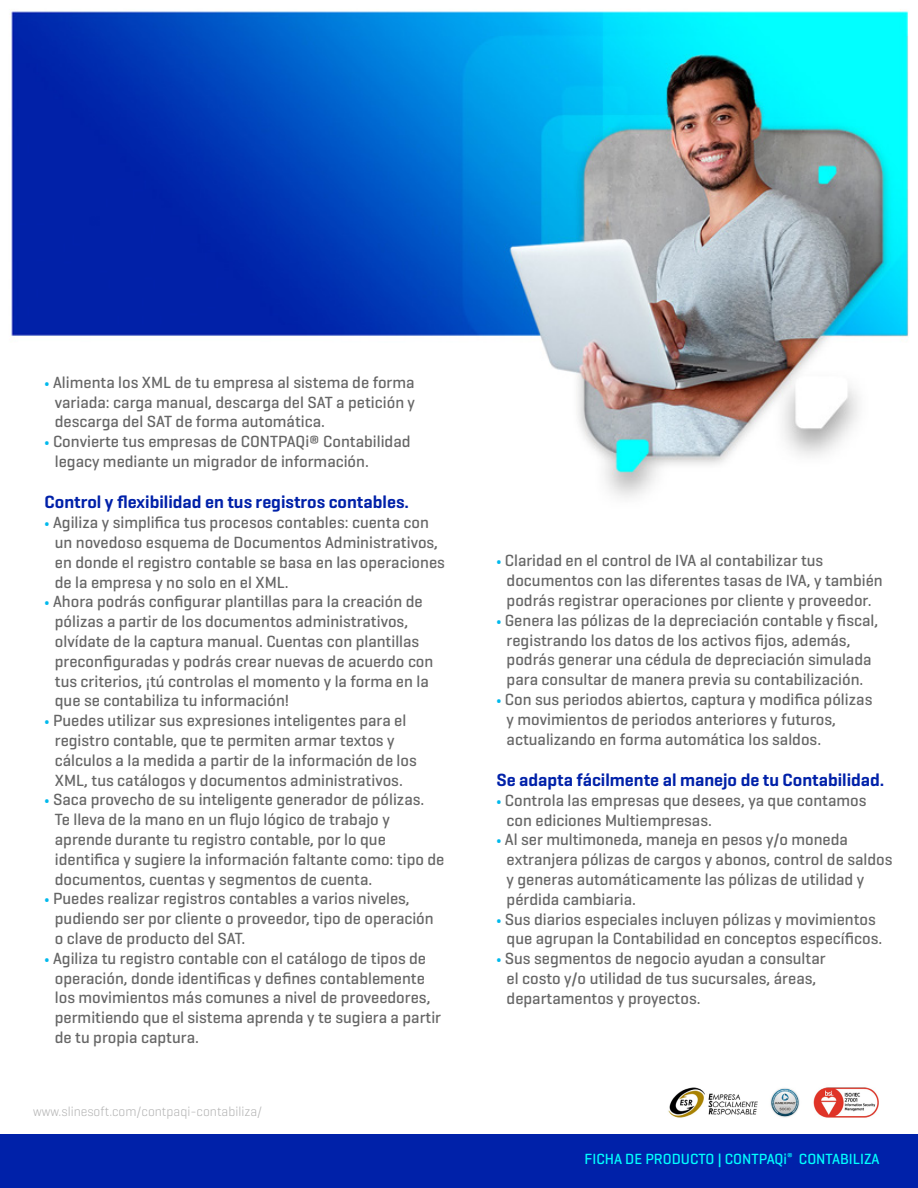
<style>
.page{position:relative;width:918px;height:1188px;background:#fff}
.page>*{position:absolute;margin:0;border:0;box-sizing:border-box;transform-origin:0 0}
.t1{font:600 18px "Geogrotesque";color:#0021a9}
.t2{font:500 16.5px "Geogrotesque";color:#666}
.t3{font:500 15px "Geogrotesque";color:#0ff}
.t4{font:300 13.5px "Geogrotesque";color:#b2b2b2}
.s1{font-family:"Antartida";font-weight:300;font-size:12px;color:#00b9ec}
</style>
<div class="page">
<img style="left:11px;top:9px;width:898px;height:489px">
<div style="left:0;top:1135px;width:918px;height:53px;background:#0021a9"></div>
<img style="left:668px;top:1087px;width:211px;height:31px">
<p class="t2" style="left:45px;top:372px;width:371px"><span class="s1">•</span> Alimenta los XML de tu empresa al sistema de forma</p>
<p class="t2" style="left:55px;top:392px;width:362px">variada: carga manual, descarga del SAT a petición y</p>
<p class="t2" style="left:55px;top:412px;width:272px">descarga del SAT de forma automática.</p>
<p class="t2" style="left:45px;top:431px;width:367px"><span class="s1">•</span> Convierte tus empresas de CONTPAQi® Contabilidad</p>
<p class="t2" style="left:55px;top:451px;width:316px">legacy mediante un migrador de información.</p>
<p class="t1" style="left:45px;top:491px;width:366px">Control y flexibilidad en tus registros contables.</p>
<p class="t2" style="left:45px;top:512px;width:386px"><span class="s1">•</span> Agiliza y simplifica tus procesos contables: cuenta con</p>
<p class="t2" style="left:55px;top:532px;width:385px">un novedoso esquema de Documentos Administrativos,</p>
<p class="t2" style="left:55px;top:552px;width:392px">en donde el registro contable se basa en las operaciones</p>
<p class="t2" style="left:55px;top:572px;width:235px">de la empresa y no solo en el XML.</p>
<p class="t2" style="left:45px;top:592px;width:380px"><span class="s1">•</span> Ahora podrás configurar plantillas para la creación de</p>
<p class="t2" style="left:55px;top:611px;width:355px">pólizas a partir de los documentos administrativos,</p>
<p class="t2" style="left:55px;top:631px;width:366px">olvídate de la captura manual. Cuentas con plantillas</p>
<p class="t2" style="left:55px;top:651px;width:380px">preconfiguradas y podrás crear nuevas de acuerdo con</p>
<p class="t2" style="left:55px;top:671px;width:375px">tus criterios, ¡tú controlas el momento y la forma en la</p>
<p class="t2" style="left:55px;top:691px;width:236px">que se contabiliza tu información!</p>
<p class="t2" style="left:45px;top:710px;width:363px"><span class="s1">•</span> Puedes utilizar sus expresiones inteligentes para el</p>
<p class="t2" style="left:55px;top:730px;width:341px">registro contable, que te permiten armar textos y</p>
<p class="t2" style="left:55px;top:750px;width:364px">cálculos a la medida a partir de la información de los</p>
<p class="t2" style="left:55px;top:770px;width:350px">XML, tus catálogos y documentos administrativos.</p>
<p class="t2" style="left:45px;top:790px;width:381px"><span class="s1">•</span> Saca provecho de su inteligente generador de pólizas.</p>
<p class="t2" style="left:55px;top:809px;width:336px">Te lleva de la mano en un flujo lógico de trabajo y</p>
<p class="t2" style="left:55px;top:829px;width:332px">aprende durante tu registro contable, por lo que</p>
<p class="t2" style="left:55px;top:849px;width:391px">identifica y sugiere la información faltante como: tipo de</p>
<p class="t2" style="left:55px;top:869px;width:319px">documentos, cuentas y segmentos de cuenta.</p>
<p class="t2" style="left:45px;top:889px;width:367px"><span class="s1">•</span> Puedes realizar registros contables a varios niveles,</p>
<p class="t2" style="left:55px;top:908px;width:380px">pudiendo ser por cliente o proveedor, tipo de operación</p>
<p class="t2" style="left:55px;top:928px;width:192px">o clave de producto del SAT.</p>
<p class="t2" style="left:45px;top:948px;width:383px"><span class="s1">•</span> Agiliza tu registro contable con el catálogo de tipos de</p>
<p class="t2" style="left:55px;top:968px;width:371px">operación, donde identificas y defines contablemente</p>
<p class="t2" style="left:55px;top:988px;width:377px">los movimientos más comunes a nivel de proveedores,</p>
<p class="t2" style="left:55px;top:1007px;width:388px">permitiendo que el sistema aprenda y te sugiera a partir</p>
<p class="t2" style="left:55px;top:1027px;width:146px">de tu propia captura.</p>
<p class="t4" style="left:33px;top:1103px;width:231px">www.slinesoft.com/contpaqi-contabiliza/</p>
<p class="t2" style="left:496px;top:551px;width:328px"><span class="s1">•</span> Claridad en el control de IVA al contabilizar tus</p>
<p class="t2" style="left:507px;top:570px;width:378px">documentos con las diferentes tasas de IVA, y también</p>
<p class="t2" style="left:507px;top:590px;width:366px">podrás registrar operaciones por cliente y proveedor.</p>
<p class="t2" style="left:496px;top:610px;width:383px"><span class="s1">•</span> Genera las pólizas de la depreciación contable y fiscal,</p>
<p class="t2" style="left:507px;top:630px;width:345px">registrando los datos de los activos fijos, además,</p>
<p class="t2" style="left:507px;top:650px;width:366px">podrás generar una cédula de depreciación simulada</p>
<p class="t2" style="left:507px;top:669px;width:358px">para consultar de manera previa su contabilización.</p>
<p class="t2" style="left:496px;top:689px;width:377px"><span class="s1">•</span> Con sus periodos abiertos, captura y modifica pólizas</p>
<p class="t2" style="left:507px;top:709px;width:331px">y movimientos de periodos anteriores y futuros,</p>
<p class="t2" style="left:507px;top:729px;width:316px">actualizando en forma automática los saldos.</p>
<p class="t1" style="left:496px;top:769px;width:390px">Se adapta fácilmente al manejo de tu Contabilidad.</p>
<p class="t2" style="left:496px;top:790px;width:372px"><span class="s1">•</span> Controla las empresas que desees, ya que contamos</p>
<p class="t2" style="left:507px;top:810px;width:207px">con ediciones Multiempresas.</p>
<p class="t2" style="left:496px;top:830px;width:353px"><span class="s1">•</span> Al ser multimoneda, maneja en pesos y/o moneda</p>
<p class="t2" style="left:507px;top:849px;width:387px">extranjera pólizas de cargos y abonos, control de saldos</p>
<p class="t2" style="left:507px;top:869px;width:359px">y generas automáticamente las pólizas de utilidad y</p>
<p class="t2" style="left:507px;top:889px;width:131px">pérdida cambiaria.</p>
<p class="t2" style="left:496px;top:909px;width:381px"><span class="s1">•</span> Sus diarios especiales incluyen pólizas y movimientos</p>
<p class="t2" style="left:507px;top:929px;width:377px">que agrupan la Contabilidad en conceptos específicos.</p>
<p class="t2" style="left:496px;top:948px;width:331px"><span class="s1">•</span> Sus segmentos de negocio ayudan a consultar</p>
<p class="t2" style="left:507px;top:968px;width:311px">el costo y/o utilidad de tus sucursales, áreas,</p>
<p class="t2" style="left:507px;top:988px;width:195px">departamentos y proyectos.</p>
<p class="t3" style="left:585px;top:1150px;width:297px">FICHA DE PRODUCTO | CONTPAQi<sup>®</sup> CONTABILIZA</p>
</div>
